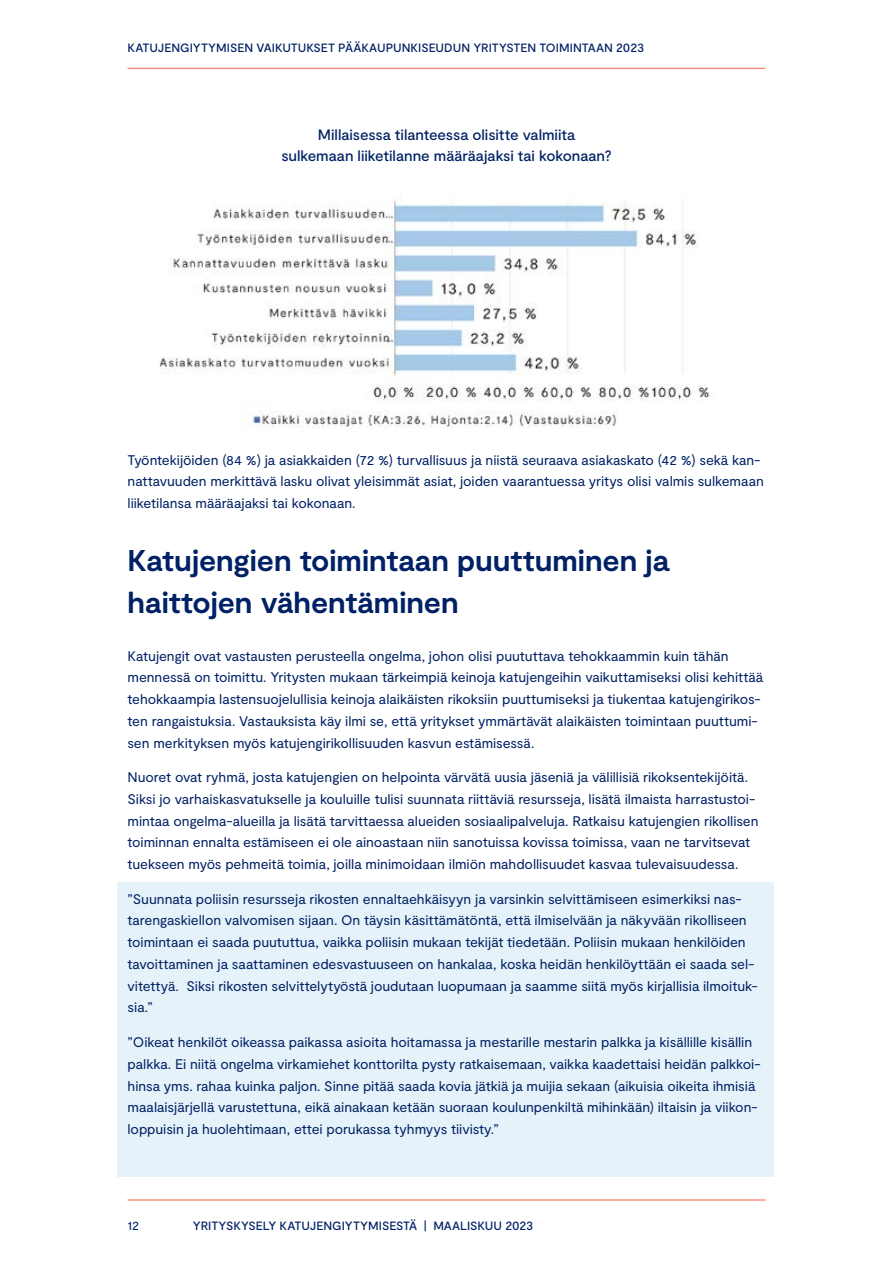
<style>
.page{position:relative;width:893px;height:1263px;background:#fff}
.page>*{position:absolute;margin:0;border:0;box-sizing:border-box;transform-origin:0 0}
.t1{font:700 30px/42px "Moderat";letter-spacing:-.005em;color:#002165}
.Kuvan___Kaavion_otsi{font:500 15px/21px "Moderat";color:#002165;text-align:center}
.Leipäteksti{font:13.95px/21.8px "Moderat";letter-spacing:-.005em;color:#002165}
.t2{font:12.75px "Moderat";color:#002165}
.t3{font:500 12px "Moderat";letter-spacing:-.005em;color:#002165}
</style>
<div class="page">
<hr style="left:128px;top:1199px;width:637px;height:2px;background:#ff9280">
<hr style="left:128px;top:68px;width:637px;height:1px;background:#ff9280">
<div style="left:117px;top:882px;width:657px;height:294px;background:#e6f2f9"></div>
<img style="left:159px;top:200px;width:551px;height:228px">
<p class="t3" style="left:128px;top:41px;width:518px">KATUJENGIYTYMISEN VAIKUTUKSET PÄÄKAUPUNKISEUDUN YRITYSTEN TOIMINTAAN 2023</p>
<p class="Kuvan___Kaavion_otsi" style="left:281px;top:124px;width:332px">Millaisessa tilanteessa olisitte valmiita sulkemaan liiketilanne määräajaksi tai kokonaan?</p>
<p class="Leipäteksti" style="left:128px;top:449px;width:638px">Työntekijöiden (84 %) ja asiakkaiden (72 %) turvallisuus ja niistä seuraava asiakaskato (42 %) sekä kan&shy;nattavuuden merkittävä lasku olivat yleisimmät asiat, joiden vaarantuessa yritys olisi valmis sulkemaan liiketilansa määräajaksi tai kokonaan.</p>
<h2 class="t1" style="left:128px;top:541px;width:543px">Katujengien toimintaan puuttuminen ja haittojen vähentäminen</h2>
<p class="Leipäteksti" style="left:128px;top:645px;width:637px">Katujengit ovat vastausten perusteella ongelma, johon olisi puututtava tehokkaammin kuin tähän mennessä on toimittu. Yritysten mukaan tärkeimpiä keinoja katujengeihin vaikuttamiseksi olisi kehittää tehokkaampia lastensuojelullisia keinoja alaikäisten rikoksiin puuttumiseksi ja tiukentaa katujengirikos&shy;ten rangaistuksia. Vastauksista käy ilmi se, että yritykset ymmärtävät alaikäisten toimintaan puuttumi&shy;sen merkityksen myös katujengirikollisuuden kasvun estämisessä.</p>
<p class="Leipäteksti" style="left:128px;top:767px;width:632px">Nuoret ovat ryhmä, josta katujengien on helpointa värvätä uusia jäseniä ja välillisiä rikoksentekijöitä.<br>Siksi jo varhaiskasvatukselle ja kouluille tulisi suunnata riittäviä resursseja, lisätä ilmaista harrastustoi&shy;mintaa ongelma-alueilla ja lisätä tarvittaessa alueiden sosiaalipalveluja. Ratkaisu katujengien rikollisen toiminnan ennalta estämiseen ei ole ainoastaan niin sanotuissa kovissa toimissa, vaan ne tarvitsevat tuekseen myös pehmeitä toimia, joilla minimoidaan ilmiön mahdollisuudet kasvaa tulevaisuudessa.</p>
<p class="Leipäteksti" style="left:128px;top:888px;width:632px">”Suunnata poliisin resursseja rikosten ennaltaehkäisyyn ja varsinkin selvittämiseen esimerkiksi nas&shy;tarengaskiellon valvomisen sijaan. On täysin käsittämätöntä, että ilmiselvään ja näkyvään rikolliseen toimintaan ei saada puututtua, vaikka poliisin mukaan tekijät tiedetään. Poliisin mukaan henkilöiden tavoittaminen ja saattaminen edesvastuuseen on hankalaa, koska heidän henkilöyttään ei saada sel&shy;vitettyä. Siksi rikosten selvittelytyöstä joudutaan luopumaan ja saamme siitä myös kirjallisia ilmoituk&shy;sia.”</p>
<p class="Leipäteksti" style="left:128px;top:1032px;width:634px">”Oikeat henkilöt oikeassa paikassa asioita hoitamassa ja mestarille mestarin palkka ja kisällille kisällin palkka. Ei niitä ongelma virkamiehet konttorilta pysty ratkaisemaan, vaikka kaadettaisi heidän palkkoi&shy;hinsa yms. rahaa kuinka paljon. Sinne pitää saada kovia jätkiä ja muijia sekaan (aikuisia oikeita ihmisiä maalaisjärjellä varustettuna, eikä ainakaan ketään suoraan koulunpenkiltä mihinkään) iltaisin ja viikon&shy;loppuisin ja huolehtimaan, ettei porukassa tyhmyys tiivisty.”</p>
<p class="t2" style="left:128px;top:1218px;width:13px">12</p>
<p class="t3" style="left:193px;top:1219px;width:342px">YRITYSKYSELY KATUJENGIYTYMISESTÄ | MAALISKUU 2023</p>
</div>
